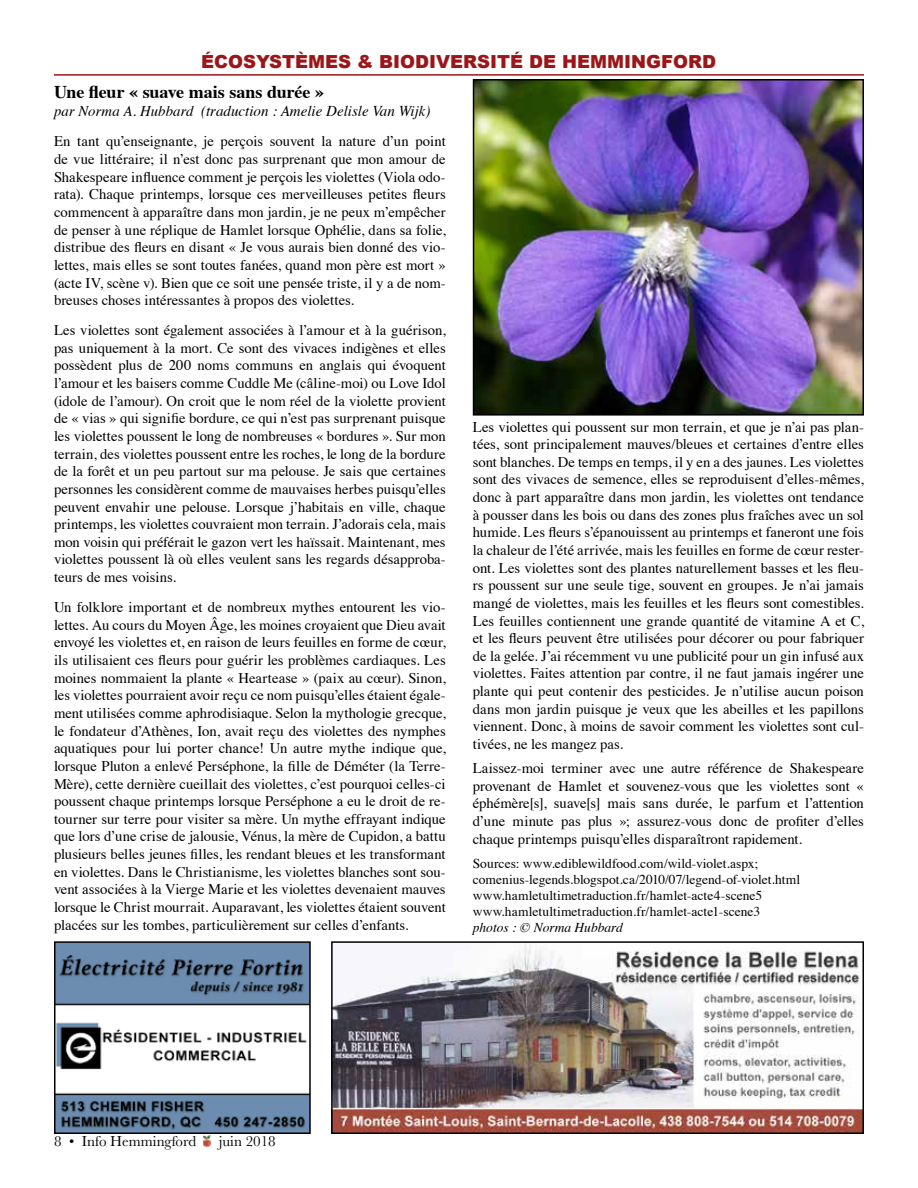
<style>
.page{position:relative;width:918px;height:1188px;background:#fff}
.page>*{position:absolute;margin:0;border:0;box-sizing:border-box;transform-origin:0 0}
.t1{font:900 18px "Arial";color:#9c1519}
.t2{font:700 18px "Times";letter-spacing:-.005em;color:#000}
.t3{font:italic 15px "Times";color:#000}
.t4{font:15px "Baskerville";color:#000}
.t5{font:14.7px/17.7px "Times";color:#000;text-align:justify}
.t6{font:13.5px/16.2px "Times";letter-spacing:.005em;color:#000}
.t7{font:italic 13.5px "Times";color:#000}
.s1{font-size:14.7px}
</style>
<div class="page">
<svg style="left:203px;top:1135px;width:8px;height:11px"></svg>
<hr style="left:54px;top:74px;width:810px;height:2px;background:#9c1519">
<img style="left:57px;top:944px;width:251px;height:187px">
<div style="left:54px;top:941px;width:257px;height:193px;border:2px solid #000"></div>
<img style="left:334px;top:944px;width:527px;height:187px">
<div style="left:331px;top:941px;width:533px;height:193px;border:2px solid #000"></div>
<img style="left:475px;top:81px;width:387px;height:333px">
<div style="left:473px;top:79px;width:391px;height:337px;border:1px solid #000"></div>
<p class="t1" style="left:201px;top:49px;width:517px">ÉCOSYSTÈMES &amp; BIODIVERSITÉ DE HEMMINGFORD</p>
<p class="t2" style="left:54px;top:75px;width:272px">Une fleur « suave mais sans durée »</p>
<p class="t3" style="left:54px;top:98px;width:378px"><span class="s1">par Norma A. Hubbard</span> (traduction : Amelie Delisle Van Wijk)</p>
<p class="t5" style="left:54px;top:131px;width:393px">En tant qu’enseignante, je perçois souvent la nature d’un point de vue littéraire; il n’est donc pas surprenant que mon amour de Shakespeare influence comment je perçois les violettes (Viola odo&shy;rata). Chaque printemps, lorsque ces merveilleuses petites fleurs commencent à apparaître dans mon jardin, je ne peux m’empêcher de penser à une réplique de Hamlet lorsque Ophélie, dans sa folie, distribue des fleurs en disant « Je vous aurais bien donné des vio&shy;lettes, mais elles se sont toutes fanées, quand mon père est mort » (acte IV, scène v). Bien que ce soit une pensée triste, il y a de nom&shy;breuses choses intéressantes à propos des violettes.</p>
<p class="t5" style="left:54px;top:320px;width:393px">Les violettes sont également associées à l’amour et à la guérison, pas uniquement à la mort. Ce sont des vivaces indigènes et elles possèdent plus de 200 noms communs en anglais qui évoquent l’amour et les baisers comme Cuddle Me (câline-moi) ou Love Idol (idole de l’amour). On croit que le nom réel de la violette provient de « vias » qui signifie bordure, ce qui n’est pas surprenant puisque les violettes poussent le long de nombreuses « bordures ». Sur mon terrain, des violettes poussent entre les roches, le long de la bordure de la forêt et un peu partout sur ma pelouse. Je sais que certaines personnes les considèrent comme de mauvaises herbes puisqu’elles peuvent envahir une pelouse. Lorsque j’habitais en ville, chaque printemps, les violettes couvraient mon terrain. J’adorais cela, mais mon voisin qui préférait le gazon vert les haïssait. Maintenant, mes violettes poussent là où elles veulent sans les regards désapproba&shy;teurs de mes voisins.</p>
<p class="t5" style="left:54px;top:597px;width:393px">Un folklore important et de nombreux mythes entourent les vio&shy;lettes. Au cours du Moyen Âge, les moines croyaient que Dieu avait envoyé les violettes et, en raison de leurs feuilles en forme de cœur, ils utilisaient ces fleurs pour guérir les problèmes cardiaques. Les moines nommaient la plante « Heartease » (paix au cœur). Sinon, les violettes pourraient avoir reçu ce nom puisqu’elles étaient égale&shy;ment utilisées comme aphrodisiaque. Selon la mythologie grecque, le fondateur d’Athènes, Ion, avait reçu des violettes des nymphes aquatiques pour lui porter chance! Un autre mythe indique que, lorsque Pluton a enlevé Perséphone, la fille de Déméter (la Terre-Mère), cette dernière cueillait des violettes, c’est pourquoi celles-ci poussent chaque printemps lorsque Perséphone a eu le droit de re&shy;tourner sur terre pour visiter sa mère. Un mythe effrayant indique que lors d’une crise de jalousie, Vénus, la mère de Cupidon, a battu plusieurs belles jeunes filles, les rendant bleues et les transformant en violettes. Dans le Christianisme, les violettes blanches sont sou&shy;vent associées à la Vierge Marie et les violettes devenaient mauves lorsque le Christ mourrait. Auparavant, les violettes étaient souvent placées sur les tombes, particulièrement sur celles d’enfants.</p>
<p class="t5" style="left:473px;top:416px;width:393px">Les violettes qui poussent sur mon terrain, et que je n’ai pas plan&shy;tées, sont principalement mauves/bleues et certaines d’entre elles sont blanches. De temps en temps, il y en a des jaunes. Les violettes sont des vivaces de semence, elles se reproduisent d’elles-mêmes, donc à part apparaître dans mon jardin, les violettes ont tendance à pousser dans les bois ou dans des zones plus fraîches avec un sol humide. Les fleurs s’épanouissent au printemps et faneront une fois la chaleur de l’été arrivée, mais les feuilles en forme de cœur rester&shy;ont. Les violettes sont des plantes naturellement basses et les fleu&shy;rs poussent sur une seule tige, souvent en groupes. Je n’ai jamais mangé de violettes, mais les feuilles et les fleurs sont comestibles.<br>Les feuilles contiennent une grande quantité de vitamine A et C, et les fleurs peuvent être utilisées pour décorer ou pour fabriquer de la gelée. J’ai récemment vu une publicité pour un gin infusé aux violettes. Faites attention par contre, il ne faut jamais ingérer une plante qui peut contenir des pesticides. Je n’utilise aucun poison dans mon jardin puisque je veux que les abeilles et les papillons viennent. Donc, à moins de savoir comment les violettes sont cul&shy;tivées, ne les mangez pas.</p>
<p class="t5" style="left:473px;top:758px;width:393px">Laissez-moi terminer avec une autre référence de Shakespeare provenant de Hamlet et souvenez-vous que les violettes sont « éphémère[s], suave[s] mais sans durée, le parfum et l’attention d’une minute pas plus »; assurez-vous donc de profiter d’elles chaque printemps puisqu’elles disparaîtront rapidement.</p>
<p class="t6" style="left:473px;top:854px;width:329px">Sources: www.ediblewildfood.com/wild-violet.aspx; comenius-legends.blogspot.ca/2010/07/legend-of-violet.html www.hamletultimetraduction.fr/hamlet-acte4-scene5 www.hamletultimetraduction.fr/hamlet-acte1-scene3</p>
<p class="t7" style="left:473px;top:916px;width:152px">photos : © Norma Hubbard</p>
<p class="t4" style="left:54px;top:1132px;width:144px">8 • Info Hemmingford</p>
<p class="t4" style="left:219px;top:1132px;width:59px">juin 2018</p>
</div>
